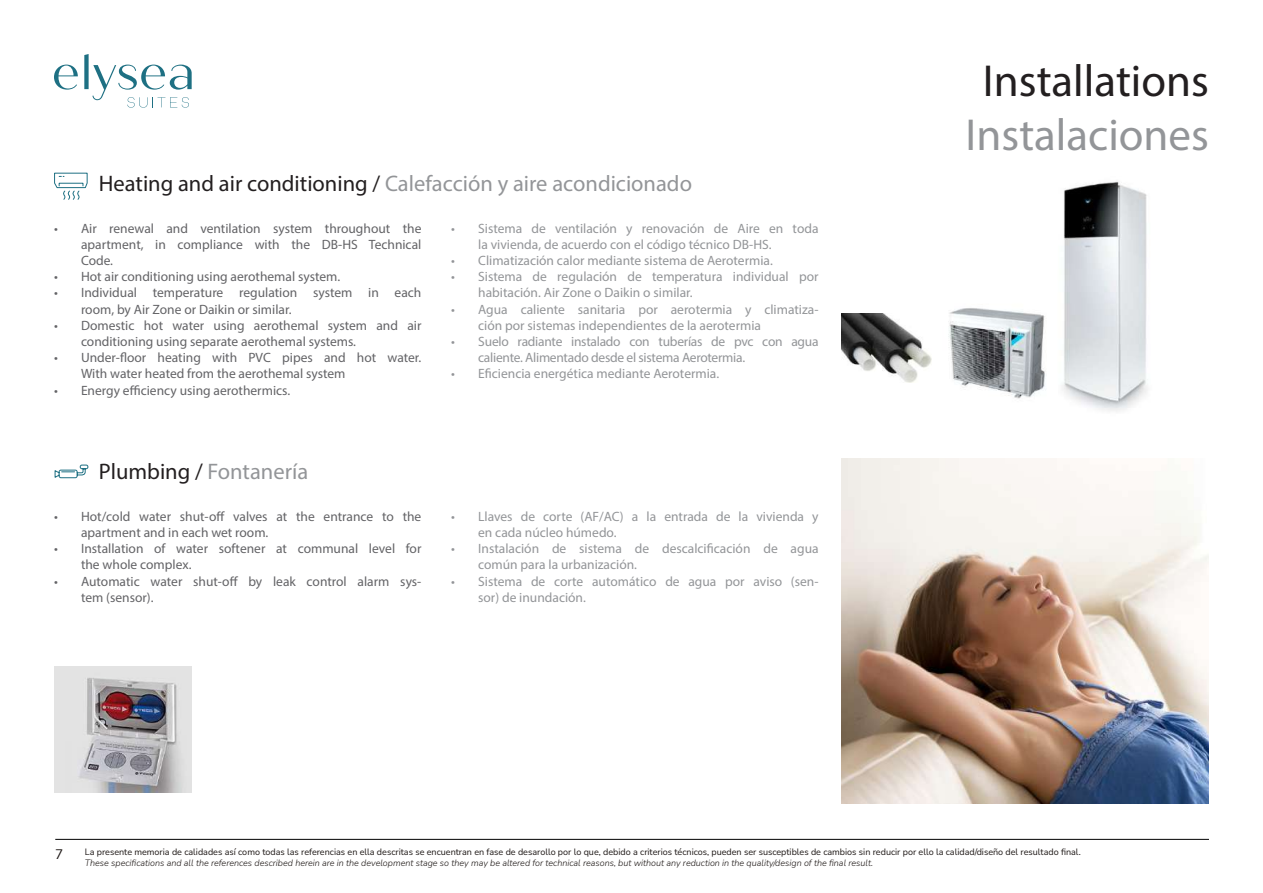
<style>
.page{position:relative;width:1263px;height:893px;background:#fff}
.page>*{position:absolute;margin:0;border:0;box-sizing:border-box;transform-origin:0 0}
.t1{font:45px "Myriad Pro";color:#231f20}
.t2{font:45px "Myriad Pro";color:#939598}
.t3{font:22.5px "Myriad Pro";color:#939598}
.t4{font:13.5px/16.2px "Myriad Pro";color:#636366}
.t5{font:13.5px/16.2px "Myriad Pro";color:#939598}
.t6{font:13.5px/16.2px "Myriad Pro";letter-spacing:-.02em;color:#939598}
.t7{font:13.5px "Nunito Sans";color:#1b1513}
.t8{font:9px "Nunito Sans";color:#1b1513}
.t9{font:italic 300 9px "Nunito Sans";color:#1b1513}
.s1{color:#231f20}
</style>
<div class="page">
<svg style="left:54px;top:65px;width:24px;height:25px"></svg>
<svg style="left:84px;top:54px;width:108px;height:54px"></svg>
<hr style="left:55px;top:839px;width:1154px;height:1px;background:#000">
<img style="left:931px;top:181px;width:217px;height:231px">
<img style="left:842px;top:314px;width:89px;height:69px">
<img style="left:54px;top:666px;width:138px;height:127px">
<svg style="left:54px;top:464px;width:35px;height:15px"></svg>
<svg style="left:54px;top:172px;width:34px;height:28px"></svg>
<img style="left:842px;top:458px;width:367px;height:345px">
<h2 class="t3" style="left:99px;top:170px;width:595px"><span class="s1">Heating and air conditioning /</span> Calefacción y aire acondicionado</h2>
<p class="t4" style="left:81px;top:220px;width:342px;text-align:justify;text-indent:-27px">• Air renewal and ventilation system throughout the apartment, in compliance with the DB-HS Technical Code.</p>
<p class="t4" style="left:54px;top:268px;width:288px">• Hot air conditioning using aerothemal system.</p>
<p class="t4" style="left:81px;top:285px;width:342px;text-indent:-27px">• Individual temperature regulation system in each room, by Air Zone or Daikin or similar.</p>
<p class="t4" style="left:81px;top:317px;width:342px;text-indent:-27px">• Domestic hot water using aerothemal system and air conditioning using separate aerothemal systems.</p>
<p class="t4" style="left:81px;top:349px;width:342px;text-indent:-27px">• Under-floor heating with PVC pipes and hot water.<br>With water heated from the aerothemal system</p>
<p class="t4" style="left:54px;top:382px;width:238px">• Energy efficiency using aerothermics.</p>
<h2 class="t3" style="left:99px;top:458px;width:211px"><span class="s1">Plumbing /</span> Fontanería</h2>
<p class="t4" style="left:81px;top:508px;width:342px;text-indent:-27px">• Hot/cold water shut-off valves at the entrance to the apartment and in each wet room.</p>
<p class="t4" style="left:81px;top:540px;width:342px;text-indent:-27px">• Installation of water softener at communal level for the whole complex.</p>
<p class="t4" style="left:81px;top:573px;width:342px;text-indent:-27px">• Automatic water shut-off by leak control alarm sys&shy;tem (sensor).</p>
<p class="t5" style="left:478px;top:220px;width:342px;text-indent:-27px">• Sistema de ventilación y renovación de Aire en toda la vivienda, de acuerdo con el código técnico DB-HS.</p>
<p class="t5" style="left:451px;top:252px;width:323px">• Climatización calor mediante sistema de Aerotermia.</p>
<p class="t5" style="left:478px;top:268px;width:342px;text-indent:-27px">• Sistema de regulación de temperatura individual por habitación. Air Zone o Daikin o similar.</p>
<p class="t5" style="left:478px;top:301px;width:342px;text-indent:-27px">• Agua caliente sanitaria por aerotermia y climatiza&shy;ción por sistemas independientes de la aerotermia</p>
<p class="t6" style="left:478px;top:333px;width:342px;text-indent:-27px">• Suelo radiante instalado con tuberías de pvc con agua caliente. Alimentado desde el sistema Aerotermia.</p>
<p class="t5" style="left:451px;top:366px;width:270px">• Eficiencia energética mediante Aerotermia.</p>
<p class="t5" style="left:478px;top:508px;width:342px;text-indent:-27px">• Llaves de corte (AF/AC) a la entrada de la vivienda y en cada núcleo húmedo.</p>
<p class="t5" style="left:478px;top:540px;width:342px;text-indent:-27px">• Instalación de sistema de descalcificación de agua común para la urbanización.</p>
<p class="t5" style="left:478px;top:573px;width:342px;text-indent:-27px">• Sistema de corte automático de agua por aviso (sen&shy;sor) de inundación.</p>
<h1 class="t1" style="left:983px;top:53px;width:228px">Installations</h1>
<h1 class="t2" style="left:965px;top:107px;width:245px">Instalaciones</h1>
<p class="t7" style="left:55px;top:845px;width:10px">7</p>
<p class="t8" style="left:85px;top:845px;width:997px">La presente memoria de calidades así como todas las referencias en ella descritas se encuentran en fase de desarollo por lo que, debido a criterios técnicos, pueden ser susceptibles de cambios sin reducir por ello la calidad/diseño del resultado final.</p>
<p class="t9" style="left:85px;top:856px;width:790px">These specifications and all the references described herein are in the development stage so they may be altered for technical reasons, but without any reduction in the quality/design of the final result.</p>
</div>
